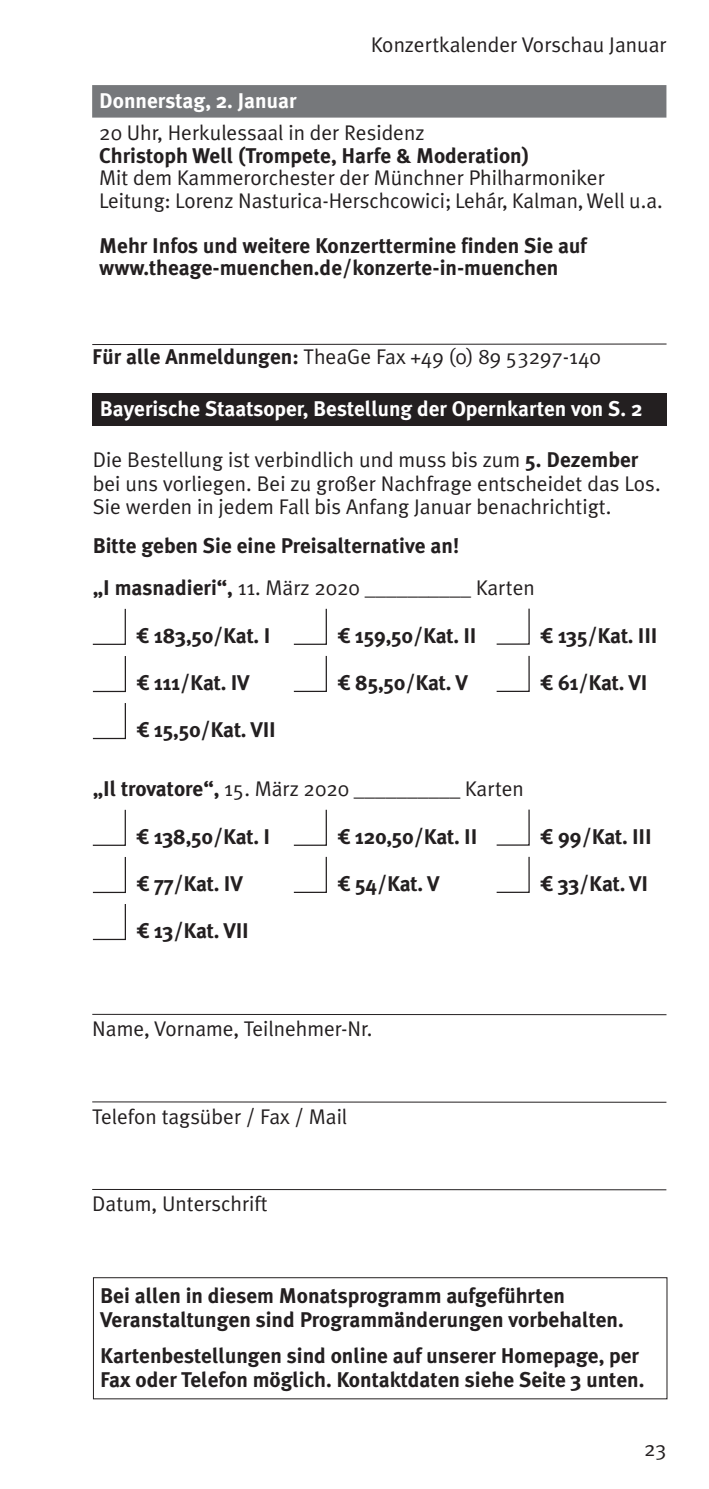
<style>
.page{position:relative;width:709px;height:1489px;background:#fff}
.page>*{position:absolute;margin:0;border:0;box-sizing:border-box;transform-origin:0 0}
.t1{font:700 21.25px/23.8px "Meta Plus";color:#231f20}
.t2{font:21.25px/23.8px "Meta Plus Normal";color:#231f20}
.t3{font:700 21.25px "Meta Plus";color:#fff}
.s1{font-family:"Meta Plus";font-weight:700}
.s2{font-family:"Meta Euro";font-weight:400}
</style>
<div class="page">
<hr style="left:92px;top:343px;width:574px;height:2px;background:#231f20">
<div style="left:93px;top:393px;width:574px;height:33px;background:#231f20"></div>
<svg style="left:92px;top:608px;width:34px;height:37px"></svg>
<svg style="left:293px;top:608px;width:34px;height:37px"></svg>
<svg style="left:496px;top:608px;width:34px;height:37px"></svg>
<svg style="left:92px;top:656px;width:34px;height:36px"></svg>
<svg style="left:92px;top:703px;width:34px;height:36px"></svg>
<svg style="left:293px;top:655px;width:34px;height:37px"></svg>
<svg style="left:496px;top:655px;width:34px;height:37px"></svg>
<hr style="left:92px;top:1013px;width:574px;height:2px;background:#231f20">
<hr style="left:92px;top:1101px;width:574px;height:1px;background:#231f20">
<hr style="left:92px;top:1188px;width:574px;height:2px;background:#231f20">
<svg style="left:92px;top:809px;width:34px;height:37px"></svg>
<svg style="left:293px;top:809px;width:34px;height:37px"></svg>
<svg style="left:496px;top:809px;width:34px;height:37px"></svg>
<svg style="left:92px;top:857px;width:34px;height:36px"></svg>
<svg style="left:92px;top:904px;width:34px;height:36px"></svg>
<svg style="left:293px;top:856px;width:34px;height:37px"></svg>
<svg style="left:496px;top:856px;width:34px;height:37px"></svg>
<div style="left:93px;top:1277px;width:574px;height:121px;border:1px solid #231f20"></div>
<div style="left:92px;top:85px;width:574px;height:33px;background:#76787b"></div>
<p class="t2" style="left:371px;top:33px;width:297px">Konzertkalender Vorschau Januar</p>
<p class="t3" style="left:99px;top:88px;width:199px">Donnerstag, 2. Januar</p>
<p class="t2" style="left:99px;top:121px;width:327px">20 Uhr, Herkulessaal in der Residenz</p>
<p class="t1" style="left:99px;top:143px;width:431px">Christoph Well (Trompete, Harfe &amp; Moderation)</p>
<p class="t2" style="left:99px;top:166px;width:565px;line-height:22.5px">Mit dem Kammerorchester der Münchner Philharmoniker<br>Leitung: Lorenz Nasturica-Herschcowici; Lehár, Kalman, Well u.a.</p>
<p class="t1" style="left:99px;top:234px;width:489px;line-height:22.5px">Mehr Infos und weitere Konzerttermine finden Sie auf www.theage-muenchen.de/konzerte-in-muenchen</p>
<p class="t2" style="left:92px;top:344px;width:510px"><span class="s1">Für alle Anmeldungen:</span> TheaGe Fax +49 (0) 89 53297-140</p>
<p class="t3" style="left:100px;top:396px;width:544px">Bayerische Staatsoper, Bestellung der Opernkarten von S. 2</p>
<p class="t2" style="left:93px;top:447px;width:569px">Die Bestellung ist verbindlich und muss bis zum <span class="s1">5. Dezember </span>bei uns vorliegen. Bei zu großer Nachfrage entscheidet das Los.<br>Sie werden in jedem Fall bis Anfang Januar benachrichtigt.</p>
<p class="t1" style="left:93px;top:534px;width:368px">Bitte geben Sie eine Preisalternative an!</p>
<p class="t2" style="left:93px;top:575px;width:443px"><span class="s1">„I masnadieri“,</span> 11. März 2020 __________ Karten</p>
<p class="t1" style="left:136px;top:624px;width:135px"><span class="s2">7</span> 183,50/Kat. I</p>
<p class="t1" style="left:337px;top:624px;width:141px"><span class="s2">7</span> 159,50/Kat. II</p>
<p class="t1" style="left:540px;top:624px;width:119px"><span class="s2">7</span> 135/Kat. III</p>
<p class="t1" style="left:136px;top:671px;width:115px"><span class="s2">7</span> 111/Kat. IV</p>
<p class="t1" style="left:136px;top:718px;width:141px"><span class="s2">7</span> 15,50/Kat. VII</p>
<p class="t1" style="left:337px;top:671px;width:132px"><span class="s2">7</span> 85,50/Kat. V</p>
<p class="t1" style="left:540px;top:671px;width:109px"><span class="s2">7</span> 61/Kat. VI</p>
<p class="t2" style="left:93px;top:776px;width:432px"><span class="s1">„Il trovatore“,</span> 15. März 2020 __________ Karten</p>
<p class="t1" style="left:136px;top:825px;width:135px"><span class="s2">7</span> 138,50/Kat. I</p>
<p class="t1" style="left:337px;top:825px;width:141px"><span class="s2">7</span> 120,50/Kat. II</p>
<p class="t1" style="left:540px;top:824px;width:113px"><span class="s2">7</span> 99/Kat. III</p>
<p class="t1" style="left:136px;top:872px;width:108px"><span class="s2">7</span> 77/Kat. IV</p>
<p class="t1" style="left:136px;top:919px;width:114px"><span class="s2">7</span> 13/Kat. VII</p>
<p class="t1" style="left:337px;top:872px;width:104px"><span class="s2">7</span> 54/Kat. V</p>
<p class="t1" style="left:540px;top:872px;width:110px"><span class="s2">7</span> 33/Kat. VI</p>
<p class="t2" style="left:92px;top:1016px;width:282px">Name, Vorname, Teilnehmer-Nr.</p>
<p class="t2" style="left:92px;top:1104px;width:256px">Telefon tagsüber / Fax / Mail</p>
<p class="t2" style="left:92px;top:1191px;width:177px">Datum, Unterschrift</p>
<p class="t1" style="left:100px;top:1283px;width:525px">Bei allen in diesem Monatsprogramm aufgeführten<br>Veranstaltungen sind Programmänderungen vorbehalten.</p>
<p class="t1" style="left:100px;top:1343px;width:546px">Kartenbestellungen sind online auf unserer Homepage, per<br>Fax oder Telefon möglich. Kontaktdaten siehe Seite 3 unten.</p>
<p class="t2" style="left:644px;top:1436px;width:24px">23</p>
</div>
